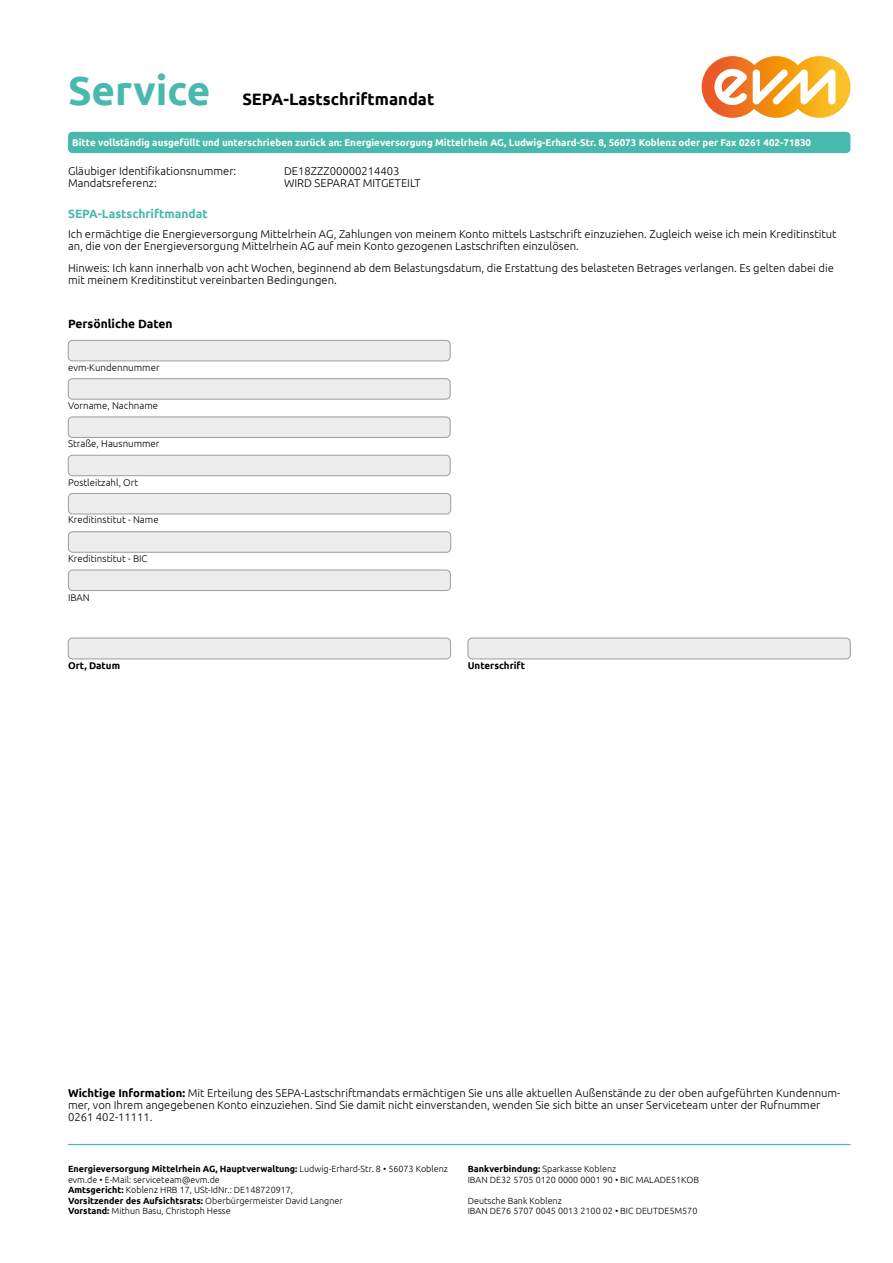
<style>
.page{position:relative;width:893px;height:1263px;background:#fff}
.page>*{position:absolute;margin:0;border:0;box-sizing:border-box;transform-origin:0 0}
.t1{font:700 40.5px "Ubuntu";color:#4ab9ad}
.t2{font:700 16.5px "Ubuntu";color:#000}
.t3{font:700 12px "Ubuntu";color:#4ab9ad}
.t4{font:700 12px "Ubuntu";color:#000}
.t5{font:300 11.25px/12px "Ubuntu";color:#000}
.t6{font:700 9.75px "Ubuntu";color:#fff}
.t7{font:300 9.75px "Ubuntu";color:#000}
.t8{font:700 9.75px "Ubuntu";color:#000}
.t9{font:300 9px/10.5px "Ubuntu";color:#000}
.s1{font-weight:700}
</style>
<div class="page">
<svg style="left:702px;top:56px;width:148px;height:62px"></svg>
<div style="left:68px;top:638px;width:383px;height:21px;background:#ededed;border-radius:4px"></div>
<div style="left:68px;top:638px;width:383px;height:21px;border:1px solid #9d9d9c;border-radius:4px"></div>
<div style="left:68px;top:493px;width:383px;height:21px;background:#ededed;border-radius:4px"></div>
<div style="left:68px;top:493px;width:383px;height:21px;border:1px solid #9d9d9c;border-radius:4px"></div>
<div style="left:68px;top:532px;width:383px;height:20px;background:#ededed;border-radius:4px"></div>
<div style="left:68px;top:531px;width:383px;height:21px;border:1px solid #9d9d9c;border-radius:4px"></div>
<div style="left:68px;top:570px;width:382px;height:20px;background:#ededed;border-radius:4px"></div>
<div style="left:68px;top:570px;width:383px;height:21px;border:1px solid #9d9d9c;border-radius:4px"></div>
<div style="left:68px;top:340px;width:382px;height:21px;background:#ededed;border-radius:4px"></div>
<div style="left:68px;top:340px;width:382px;height:21px;border:1px solid #9d9d9c;border-radius:4px"></div>
<div style="left:68px;top:455px;width:382px;height:21px;background:#ededed;border-radius:4px"></div>
<div style="left:68px;top:455px;width:382px;height:21px;border:1px solid #9d9d9c;border-radius:4px"></div>
<div style="left:68px;top:417px;width:382px;height:20px;background:#ededed;border-radius:4px"></div>
<div style="left:68px;top:417px;width:382px;height:21px;border:1px solid #9d9d9c;border-radius:4px"></div>
<div style="left:468px;top:638px;width:382px;height:21px;background:#ededed;border-radius:4px"></div>
<div style="left:468px;top:638px;width:382px;height:21px;border:1px solid #9d9d9c;border-radius:4px"></div>
<div style="left:68px;top:379px;width:382px;height:20px;background:#ededed;border-radius:4px"></div>
<div style="left:68px;top:378px;width:382px;height:21px;border:1px solid #9d9d9c;border-radius:4px"></div>
<hr style="left:68px;top:1144px;width:782px;height:1px;background:#4ab9ad">
<div style="left:68px;top:132px;width:782px;height:21px;background:#4ab9ad;border-radius:4px"></div>
<h1 class="t1" style="left:68px;top:66px;width:144px">Service</h1>
<h2 class="t2" style="left:242px;top:89px;width:194px">SEPA-Lastschriftmandat</h2>
<p class="t6" style="left:72px;top:137px;width:740px">Bitte vollständig ausgefüllt und unterschrieben zurück an: Energieversorgung Mittelrhein AG, Ludwig-Erhard-Str. 8, 56073 Koblenz oder per Fax 0261 402-71830</p>
<p class="t5" style="left:68px;top:164px;width:170px">Gläubiger Identifikationsnummer:</p>
<p class="t5" style="left:284px;top:164px;width:117px">DE18ZZZ00000214403</p>
<p class="t5" style="left:68px;top:176px;width:90px">Mandatsreferenz:</p>
<p class="t5" style="left:284px;top:176px;width:138px">WIRD SEPARAT MITGETEILT</p>
<p class="t3" style="left:68px;top:206px;width:141px">SEPA-Lastschriftmandat</p>
<p class="t5" style="left:68px;top:228px;width:770px">Ich ermächtige die Energieversorgung Mittelrhein AG, Zahlungen von meinem Konto mittels Lastschrift einzuziehen. Zugleich weise ich mein Kreditinstitut an, die von der Energieversorgung Mittelrhein AG auf mein Konto gezogenen Lastschriften einzulösen.</p>
<p class="t5" style="left:68px;top:262px;width:767px">Hinweis: Ich kann innerhalb von acht Wochen, beginnend ab dem Belastungsdatum, die Erstattung des belasteten Betrages verlangen. Es gelten dabei die mit meinem Kreditinstitut vereinbarten Bedingungen.</p>
<p class="t4" style="left:68px;top:317px;width:106px">Persönliche Daten</p>
<p class="t7" style="left:68px;top:362px;width:93px">evm-Kundennummer</p>
<p class="t7" style="left:68px;top:400px;width:92px">Vorname, Nachname</p>
<p class="t7" style="left:68px;top:438px;width:93px">Straße, Hausnummer</p>
<p class="t7" style="left:68px;top:476px;width:72px">Postleitzahl, Ort</p>
<p class="t7" style="left:68px;top:514px;width:92px">Kreditinstitut - Name</p>
<p class="t7" style="left:68px;top:552px;width:81px">Kreditinstitut - BIC</p>
<p class="t7" style="left:68px;top:591px;width:23px">IBAN</p>
<p class="t8" style="left:68px;top:659px;width:54px">Ort, Datum</p>
<p class="t8" style="left:468px;top:659px;width:59px">Unterschrift</p>
<p class="t5" style="left:68px;top:1087px;width:774px"><span class="s1">Wichtige Information:</span> Mit Erteilung des SEPA-Lastschriftmandats ermächtigen Sie uns alle aktuellen Außenstände zu der oben aufgeführten Kundennum&shy;mer, von Ihrem angegebenen Konto einzuziehen. Sind Sie damit nicht einverstanden, wenden Sie sich bitte an unser Serviceteam unter der Rufnummer<br>0261 402-11111.</p>
<p class="t9" style="left:68px;top:1163px;width:381px"><span class="s1">Energieversorgung Mittelrhein AG, Hauptverwaltung:</span> Ludwig-Erhard-Str. 8 • 56073 Koblenz evm.de • E-Mail: serviceteam@evm.de<br><span class="s1">Amtsgericht:</span> Koblenz HRB 17, USt-IdNr.: DE148720917,<br><span class="s1">Vorsitzender des Aufsichtsrats:</span> Oberbürgermeister David Langner<br><span class="s1">Vorstand:</span> Mithun Basu, Christoph Hesse</p>
<p class="t9" style="left:468px;top:1163px;width:233px"><span class="s1">Bankverbindung:</span> Sparkasse Koblenz<br>IBAN DE32 5705 0120 0000 0001 90 • BIC MALADE51KOB</p>
<p class="t9" style="left:468px;top:1195px;width:231px">Deutsche Bank Koblenz<br>IBAN DE76 5707 0045 0013 2100 02 • BIC DEUTDE5M570</p>
</div>
